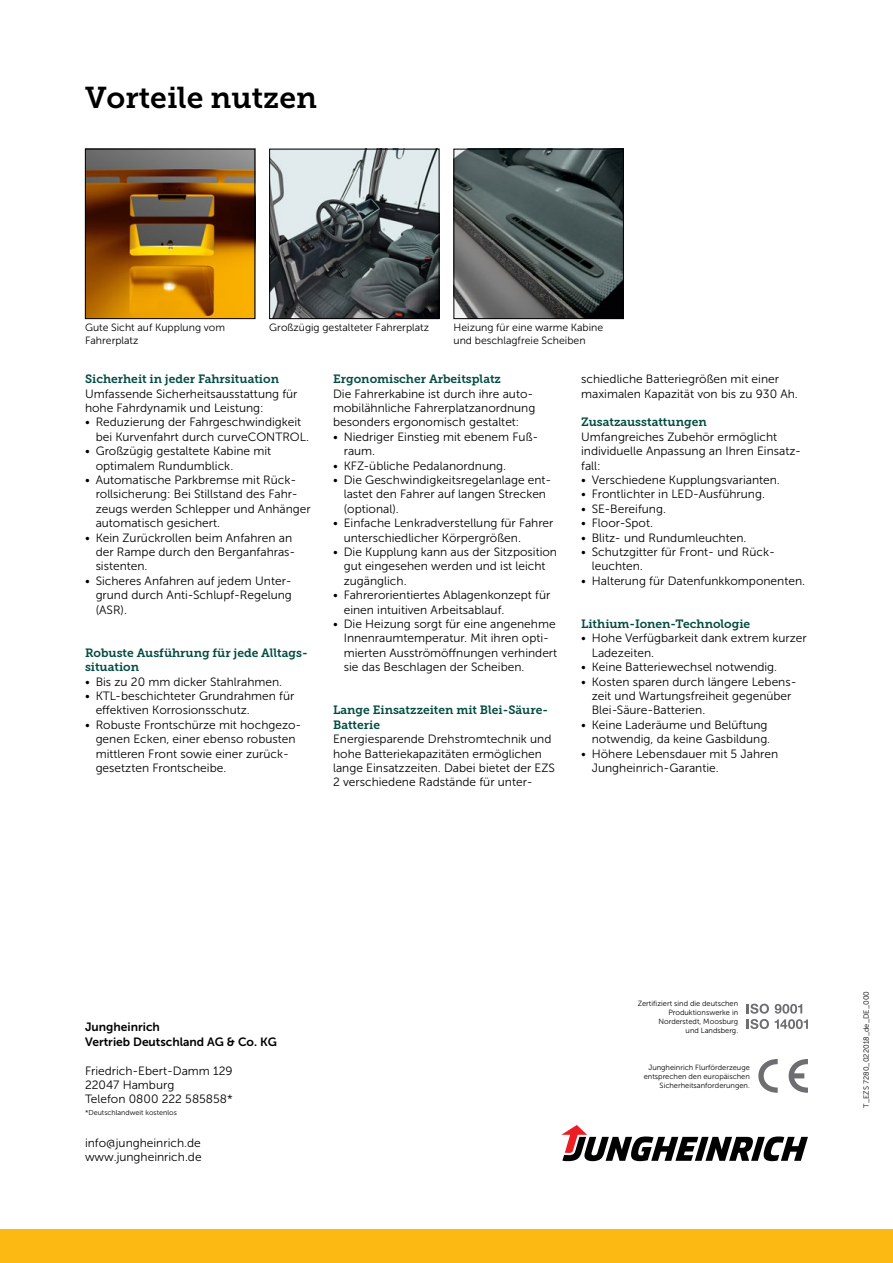
<style>
.page{position:relative;width:893px;height:1263px;background:#fff}
.page>*{position:absolute;margin:0;border:0;box-sizing:border-box;transform-origin:0 0}
.t1{font:30px "Museo JH Slab 700";color:#000}
.t2{font:12px/14.4px "Museo JH Sans 300";color:#000}
.t3{font:12px/14.4px "Museo JH Slab 700";color:#004b41}
.t4{font:12px/14.4px "Museo JH Sans 700";color:#000}
.t5{font:10.5px/12.8px "Museo JH Sans 300";color:#000}
.t6{font:7.5px/9px "Museo JH Sans 300";color:#000;text-align:right}
.t7{font:7.2px "Museo JH Sans 300";color:#000}
</style>
<div class="page">
<div style="left:0;top:1229px;width:893px;height:34px;background:#fdb913"></div>
<svg style="left:561px;top:1125px;width:247px;height:36px"></svg>
<img style="left:87px;top:151px;width:166px;height:166px">
<div style="left:85px;top:149px;width:170px;height:170px;border:1px solid #000"></div>
<img style="left:271px;top:151px;width:166px;height:166px">
<div style="left:269px;top:149px;width:170px;height:170px;border:1px solid #000"></div>
<img style="left:456px;top:151px;width:166px;height:166px">
<div style="left:454px;top:149px;width:170px;height:170px;border:1px solid #000"></div>
<svg style="left:758px;top:1059px;width:50px;height:34px"></svg>
<svg style="left:747px;top:1004px;width:22px;height:25px"></svg>
<svg style="left:775px;top:1004px;width:33px;height:25px"></svg>
<h1 class="t1" style="left:85px;top:80px;width:234px">Vorteile nutzen</h1>
<p class="t5" style="left:85px;top:321px;width:141px">Gute Sicht auf Kupplung vom<br>Fahrerplatz</p>
<p class="t5" style="left:269px;top:321px;width:161px">Großzügig gestalteter Fahrerplatz</p>
<p class="t5" style="left:454px;top:321px;width:151px">Heizung für eine warme Kabine und beschlagfreie Scheiben</p>
<p class="t3" style="left:85px;top:372px;width:195px">Sicherheit in jeder Fahrsituation</p>
<p class="t2" style="left:85px;top:386px;width:214px">Umfassende Sicherheitsausstattung für hohe Fahrdynamik und Leistung:</p>
<p class="t2" style="left:96px;top:415px;width:215px;text-indent:-11px">• Reduzierung der Fahrgeschwindigkeit bei Kurvenfahrt durch curveCONTROL.</p>
<p class="t2" style="left:96px;top:444px;width:177px;text-indent:-11px">• Großzügig gestaltete Kabine mit optimalem Rundumblick.</p>
<p class="t2" style="left:96px;top:473px;width:217px;text-indent:-11px">• Automatische Parkbremse mit Rück&shy;rollsicherung: Bei Stillstand des Fahr&shy;zeugs werden Schlepper und Anhänger automatisch gesichert.</p>
<p class="t2" style="left:96px;top:530px;width:201px;text-indent:-11px">• Kein Zurückrollen beim Anfahren an der Rampe durch den Berganfahras&shy;sistenten.</p>
<p class="t2" style="left:96px;top:574px;width:198px;text-align:justify;text-indent:-11px">• Sicheres Anfahren auf jedem Unter&shy;grund durch Anti-Schlupf-Regelung (ASR).</p>
<p class="t3" style="left:85px;top:646px;width:224px">Robuste Ausführung für jede Alltags&shy;situation</p>
<p class="t2" style="left:85px;top:674px;width:199px">• Bis zu 20 mm dicker Stahlrahmen.</p>
<p class="t2" style="left:96px;top:689px;width:200px;text-indent:-11px">• KTL-beschichteter Grundrahmen für effektiven Korrosionsschutz.</p>
<p class="t2" style="left:96px;top:718px;width:207px;text-indent:-11px">• Robuste Frontschürze mit hochgezo&shy;genen Ecken, einer ebenso robusten mittleren Front sowie einer zurück&shy;gesetzten Frontscheibe.</p>
<p class="t2" style="left:581px;top:372px;width:218px">schiedliche Batteriegrößen mit einer maximalen Kapazität von bis zu 930 Ah.</p>
<p class="t3" style="left:581px;top:415px;width:127px">Zusatzausstattungen</p>
<p class="t2" style="left:581px;top:430px;width:221px">Umfangreiches Zubehör ermöglicht individuelle Anpassung an Ihren Einsatz&shy;fall:</p>
<p class="t2" style="left:581px;top:473px;width:200px">• Verschiedene Kupplungsvarianten.</p>
<p class="t2" style="left:581px;top:487px;width:185px">• Frontlichter in LED-Ausführung.</p>
<p class="t2" style="left:581px;top:502px;width:86px">• SE-Bereifung.</p>
<p class="t2" style="left:581px;top:516px;width:73px">• Floor-Spot.</p>
<p class="t2" style="left:581px;top:530px;width:167px">• Blitz- und Rundumleuchten.</p>
<p class="t2" style="left:592px;top:545px;width:185px;text-indent:-11px">• Schutzgitter für Front- und Rück&shy;leuchten.</p>
<p class="t2" style="left:581px;top:574px;width:225px">• Halterung für Datenfunkkomponenten.</p>
<p class="t3" style="left:581px;top:617px;width:171px">Lithium-Ionen-Technologie</p>
<p class="t2" style="left:592px;top:631px;width:217px;text-indent:-11px">• Hohe Verfügbarkeit dank extrem kurzer<br>Ladezeiten.</p>
<p class="t2" style="left:581px;top:660px;width:198px">• Keine Batteriewechsel notwendig.</p>
<p class="t2" style="left:592px;top:674px;width:206px;text-indent:-11px">• Kosten sparen durch längere Lebens&shy;zeit und Wartungsfreiheit gegenüber<br>Blei-Säure-Batterien.</p>
<p class="t2" style="left:581px;top:718px;width:191px;text-align:right">• Keine Laderäume und Belüftung notwendig, da keine Gasbildung.</p>
<p class="t2" style="left:592px;top:746px;width:188px;text-indent:-11px">• Höhere Lebensdauer mit 5 Jahren<br>Jungheinrich-Garantie.</p>
<p class="t3" style="left:333px;top:372px;width:169px">Ergonomischer Arbeitsplatz</p>
<p class="t2" style="left:333px;top:386px;width:204px">Die Fahrerkabine ist durch ihre auto&shy;mobilähnliche Fahrerplatzanordnung besonders ergonomisch gestaltet:</p>
<p class="t2" style="left:344px;top:430px;width:196px;text-indent:-11px">• Niedriger Einstieg mit ebenem Fuß&shy;raum.</p>
<p class="t2" style="left:333px;top:458px;width:175px">• KFZ-übliche Pedalanordnung.</p>
<p class="t2" style="left:344px;top:473px;width:209px;text-indent:-11px">• Die Geschwindigkeitsregelanlage ent&shy;lastet den Fahrer auf langen Strecken (optional).</p>
<p class="t2" style="left:344px;top:516px;width:211px;text-indent:-11px">• Einfache Lenkradverstellung für Fahrer unterschiedlicher Körpergrößen.</p>
<p class="t2" style="left:344px;top:545px;width:215px;text-indent:-11px">• Die Kupplung kann aus der Sitzposition gut eingesehen werden und ist leicht zugänglich.</p>
<p class="t2" style="left:344px;top:588px;width:208px;text-indent:-11px">• Fahrerorientiertes Ablagenkonzept für einen intuitiven Arbeitsablauf.</p>
<p class="t2" style="left:344px;top:617px;width:215px;text-indent:-11px">• Die Heizung sorgt für eine angenehme Innenraumtemperatur. Mit ihren opti&shy;mierten Ausströmöffnungen verhindert sie das Beschlagen der Scheiben.</p>
<p class="t3" style="left:333px;top:703px;width:216px">Lange Einsatzzeiten mit Blei-Säure-<br>Batterie</p>
<p class="t2" style="left:333px;top:732px;width:223px">Energiesparende Drehstromtechnik und hohe Batteriekapazitäten ermöglichen lange Einsatzzeiten. Dabei bietet der EZS 2 verschiedene Radstände für unter-</p>
<p class="t4" style="left:85px;top:1020px;width:193px">Jungheinrich<br>Vertrieb Deutschland AG &amp; Co. KG</p>
<p class="t2" style="left:85px;top:1063px;width:149px">Friedrich-Ebert-Damm 129<br>22047 Hamburg<br>Telefon 0800 222 585858*</p>
<p class="t7" style="left:85px;top:1108px;width:93px">*Deutschlandweit kostenlos</p>
<p class="t2" style="left:85px;top:1135px;width:118px">info@jungheinrich.de www.jungheinrich.de</p>
<p class="t6" style="left:638px;top:999px;width:102px">Zertifiziert sind die deutschen<br>Produktionswerke in<br>Norderstedt, Moosburg<br>und Landsberg.</p>
<p class="t6" style="left:644px;top:1063px;width:108px">Jungheinrich Flurförderzeuge entsprechen den europäischen<br>Sicherheitsanforderungen.</p>
<p class="t6" style="left:862px;top:1107px;width:118px;rotate:-90deg">T_EZS 7280_022018_de_DE_000</p>
</div>
